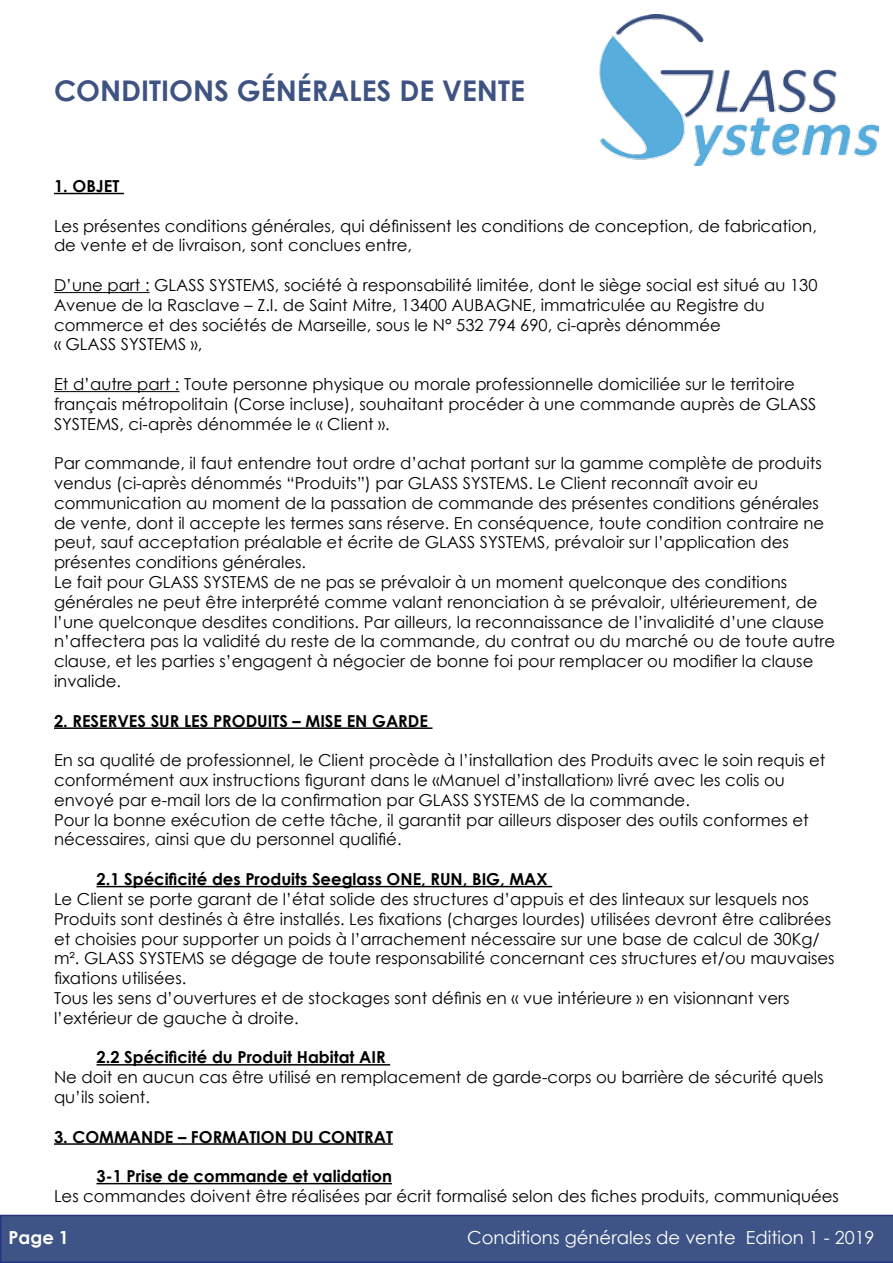
<style>
.page{position:relative;width:893px;height:1263px;background:#fff}
.page>*{position:absolute;margin:0;border:0;box-sizing:border-box;transform-origin:0 0}
.t1{font:700 28.5px "Century Gothic";color:#3e5382}
.t2{font:18px "Century Gothic";color:#fff}
.t3{font:700 18px "Century Gothic";color:#fff}
.t4{font:16.5px/19.8px "Century Gothic";color:#000}
.t5{font:700 16.5px "Century Gothic";color:#000}
</style>
<div class="page">
<div style="left:0;top:1215px;width:893px;height:48px;background:#3f5486"></div>
<img style="left:599px;top:14px;width:280px;height:152px">
<hr style="left:54px;top:193px;width:70px;height:1px;background:#000">
<hr style="left:54px;top:292px;width:96px;height:1px;background:#000">
<hr style="left:54px;top:391px;width:125px;height:1px;background:#000">
<hr style="left:54px;top:727px;width:378px;height:2px;background:#000">
<hr style="left:97px;top:886px;width:455px;height:1px;background:#000">
<hr style="left:97px;top:1064px;width:293px;height:1px;background:#000">
<hr style="left:54px;top:1143px;width:339px;height:2px;background:#000">
<hr style="left:97px;top:1183px;width:295px;height:1px;background:#000">
<h1 class="t1" style="left:54px;top:69px;width:472px">CONDITIONS GÉNÉRALES DE VENTE</h1>
<p class="t5" style="left:54px;top:173px;width:67px">1. OBJET</p>
<p class="t4" style="left:54px;top:215px;width:764px">Les présentes conditions générales, qui définissent les conditions de conception, de fabrication, de vente et de livraison, sont conclues entre,</p>
<p class="t4" style="left:54px;top:275px;width:765px">D’une part : GLASS SYSTEMS, société à responsabilité limitée, dont le siège social est situé au 130<br>Avenue de la Rasclave – Z.I. de Saint Mitre, 13400 AUBAGNE, immatriculée au Registre du commerce et des sociétés de Marseille, sous le N° 532 794 690, ci-après dénommée<br>« GLASS SYSTEMS »,</p>
<p class="t4" style="left:54px;top:374px;width:764px">Et d’autre part : Toute personne physique ou morale professionnelle domiciliée sur le territoire français métropolitain (Corse incluse), souhaitant procéder à une commande auprès de GLASS<br>SYSTEMS, ci-après dénommée le « Client ».</p>
<p class="t4" style="left:54px;top:453px;width:783px">Par commande, il faut entendre tout ordre d’achat portant sur la gamme complète de produits vendus (ci-après dénommés “Produits”) par GLASS SYSTEMS. Le Client reconnaît avoir eu communication au moment de la passation de commande des présentes conditions générales de vente, dont il accepte les termes sans réserve. En conséquence, toute condition contraire ne peut, sauf acceptation préalable et écrite de GLASS SYSTEMS, prévaloir sur l’application des présentes conditions générales.<br>Le fait pour GLASS SYSTEMS de ne pas se prévaloir à un moment quelconque des conditions générales ne peut être interprété comme valant renonciation à se prévaloir, ultérieurement, de l’une quelconque desdites conditions. Par ailleurs, la reconnaissance de l’invalidité d’une clause n’affectera pas la validité du reste de la commande, du contrat ou du marché ou de toute autre clause, et les parties s’engagent à négocier de bonne foi pour remplacer ou modifier la clause invalide.</p>
<p class="t5" style="left:54px;top:708px;width:375px">2. RESERVES SUR LES PRODUITS – MISE EN GARDE</p>
<p class="t4" style="left:54px;top:750px;width:773px">En sa qualité de professionnel, le Client procède à l’installation des Produits avec le soin requis et conformément aux instructions figurant dans le «Manuel d’installation» livré avec les colis ou envoyé par e-mail lors de la confirmation par GLASS SYSTEMS de la commande.<br>Pour la bonne exécution de cette tâche, il garantit par ailleurs disposer des outils conformes et nécessaires, ainsi que du personnel qualifié.</p>
<p class="t5" style="left:97px;top:866px;width:453px">2.1 Spécificité des Produits Seeglass ONE, RUN, BIG, MAX</p>
<p class="t4" style="left:54px;top:889px;width:782px">Le Client se porte garant de l’état solide des structures d’appuis et des linteaux sur lesquels nos Produits sont destinés à être installés. Les fixations (charges lourdes) utilisées devront être calibrées et choisies pour supporter un poids à l’arrachement nécessaire sur une base de calcul de 30Kg/ m². GLASS SYSTEMS se dégage de toute responsabilité concernant ces structures et/ou mauvaises fixations utilisées.<br>Tous les sens d’ouvertures et de stockages sont définis en « vue intérieure » en visionnant vers l’extérieur de gauche à droite.</p>
<p class="t5" style="left:97px;top:1045px;width:291px">2.2 Spécificité du Produit Habitat AIR</p>
<p class="t4" style="left:54px;top:1067px;width:771px">Ne doit en aucun cas être utilisé en remplacement de garde-corps ou barrière de sécurité quels qu’ils soient.</p>
<p class="t5" style="left:54px;top:1124px;width:340px">3. COMMANDE – FORMATION DU CONTRAT</p>
<p class="t5" style="left:97px;top:1163px;width:297px">3-1 Prise de commande et validation</p>
<p class="t4" style="left:54px;top:1186px;width:786px">Les commandes doivent être réalisées par écrit formalisé selon des fiches produits, communiquées</p>
<p class="t3" style="left:9px;top:1223px;width:62px">Page 1</p>
<p class="t2" style="left:467px;top:1225px;width:409px">Conditions générales de vente Edition 1 - 2019</p>
</div>
